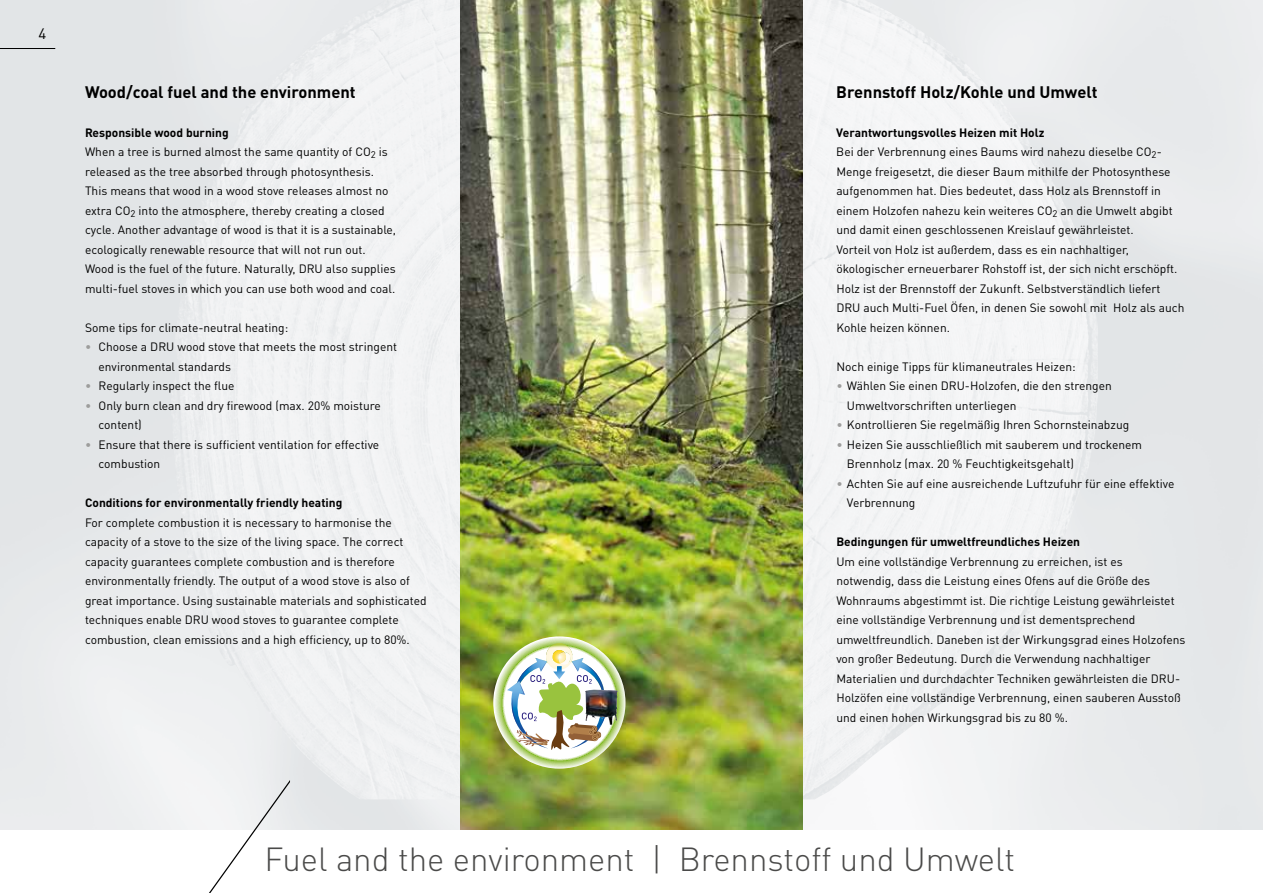
<style>
.page{position:relative;width:1263px;height:893px;background:#fff}
.page>*{position:absolute;margin:0;border:0;box-sizing:border-box;transform-origin:0 0}
.t1{font:300 33px "DIN Pro";color:#4a4a49}
.t2{font:700 16.5px "DIN Pro";color:#000}
.t3{font:15px "DIN Pro";color:#000}
.t4{font:12px/19.5px "DIN Pro";color:#000}
.t5{font:700 12px "DIN Pro";color:#000}
.s1{font-weight:700}
.s2{color:#9d9d9c}
</style>
<div class="page">
<img style="left:0;top:0;width:1263px;height:829px">
<svg style="left:209px;top:799px;width:81px;height:94px"></svg>
<img style="left:169px;top:0;width:930px;height:799px">
<img style="left:461px;top:0;width:341px;height:829px">
<img style="left:493px;top:636px;width:132px;height:133px">
<hr style="left:0;top:48px;width:55px;height:1px;background:#000">
<p class="t3" style="left:39px;top:23px;width:9px">4</p>
<h2 class="t2" style="left:85px;top:78px;width:272px">Wood/coal fuel and the environment</h2>
<p class="t4" style="left:85px;top:122px;width:313px"><span class="s1">Responsible wood burning<br></span>When a tree is burned almost the same quantity of CO<sub>2</sub> is released as the tree absorbed through photosynthesis.<br>This means that wood in a wood stove releases almost no extra CO<sub>2</sub> into the atmosphere, thereby creating a closed cycle. Another advantage of wood is that it is a sustainable, ecologically renewable resource that will not run out.<br>Wood is the fuel of the future. Naturally, DRU also supplies multi-fuel stoves in which you can use both wood and coal.</p>
<p class="t4" style="left:85px;top:317px;width:205px">Some tips for climate-neutral heating:</p>
<p class="t4" style="left:99px;top:336px;width:300px;text-indent:-14px"><span class="s2">•</span> Choose a DRU wood stove that meets the most stringent environmental standards</p>
<p class="t4" style="left:85px;top:375px;width:151px"><span class="s2">•</span> Regularly inspect the flue</p>
<p class="t4" style="left:99px;top:395px;width:284px;text-indent:-14px"><span class="s2">•</span> Only burn clean and dry firewood (max. 20% moisture content)</p>
<p class="t4" style="left:99px;top:434px;width:282px;text-indent:-14px"><span class="s2">•</span> Ensure that there is sufficient ventilation for effective combustion</p>
<p class="t5" style="left:85px;top:493px;width:259px">Conditions for environmentally friendly heating</p>
<p class="t4" style="left:85px;top:512px;width:343px">For complete combustion it is necessary to harmonise the capacity of a stove to the size of the living space. The correct capacity guarantees complete combustion and is therefore environmentally friendly. The output of a wood stove is also of great importance. Using sustainable materials and sophisticated techniques enable DRU wood stoves to guarantee complete combustion, clean emissions and a high efficiency, up to 80%.</p>
<h2 class="t2" style="left:836px;top:78px;width:263px">Brennstoff Holz/Kohle und Umwelt</h2>
<p class="t4" style="left:836px;top:122px;width:350px"><span class="s1">Verantwortungsvolles Heizen mit Holz<br></span>Bei der Verbrennung eines Baums wird nahezu dieselbe CO<sub>2</sub>- Menge freigesetzt, die dieser Baum mithilfe der Photosynthese aufgenommen hat. Dies bedeutet, dass Holz als Brennstoff in einem Holzofen nahezu kein weiteres CO<sub>2</sub> an die Umwelt abgibt und damit einen geschlossenen Kreislauf gewährleistet.<br>Vorteil von Holz ist außerdem, dass es ein nachhaltiger, ökologischer erneuerbarer Rohstoff ist, der sich nicht erschöpft.<br>Holz ist der Brennstoff der Zukunft. Selbstverständlich liefert DRU auch Multi-Fuel Öfen, in denen Sie sowohl mit Holz als auch Kohle heizen können.</p>
<p class="t4" style="left:836px;top:356px;width:241px">Noch einige Tipps für klimaneutrales Heizen:</p>
<p class="t4" style="left:847px;top:375px;width:266px;text-indent:-11px"><span class="s2">•</span> Wählen Sie einen DRU-Holzofen, die den strengen<br>Umweltvorschriften unterliegen</p>
<p class="t4" style="left:836px;top:414px;width:294px"><span class="s2">•</span> Kontrollieren Sie regelmäßig Ihren Schornsteinabzug</p>
<p class="t4" style="left:847px;top:434px;width:297px;text-indent:-11px"><span class="s2">•</span> Heizen Sie ausschließlich mit sauberem und trockenem<br>Brennholz (max. 20 % Feuchtigkeitsgehalt)</p>
<p class="t4" style="left:847px;top:473px;width:329px;text-indent:-11px"><span class="s2">•</span> Achten Sie auf eine ausreichende Luftzufuhr für eine effektive<br>Verbrennung</p>
<p class="t5" style="left:836px;top:532px;width:245px">Bedingungen für umweltfreundliches Heizen</p>
<p class="t4" style="left:836px;top:551px;width:351px">Um eine vollständige Verbrennung zu erreichen, ist es<br>notwendig, dass die Leistung eines Ofens auf die Größe des Wohnraums abgestimmt ist. Die richtige Leistung gewährleistet eine vollständige Verbrennung und ist dementsprechend umweltfreundlich. Daneben ist der Wirkungsgrad eines Holzofens von großer Bedeutung. Durch die Verwendung nachhaltiger Materialien und durchdachter Techniken gewährleisten die DRU-Holzöfen eine vollständige Verbrennung, einen sauberen Ausstoß und einen hohen Wirkungsgrad bis zu 80 %.</p>
<h1 class="t1" style="left:264px;top:833px;width:752px">Fuel and the environment | Brennstoff und Umwelt</h1>
</div>
